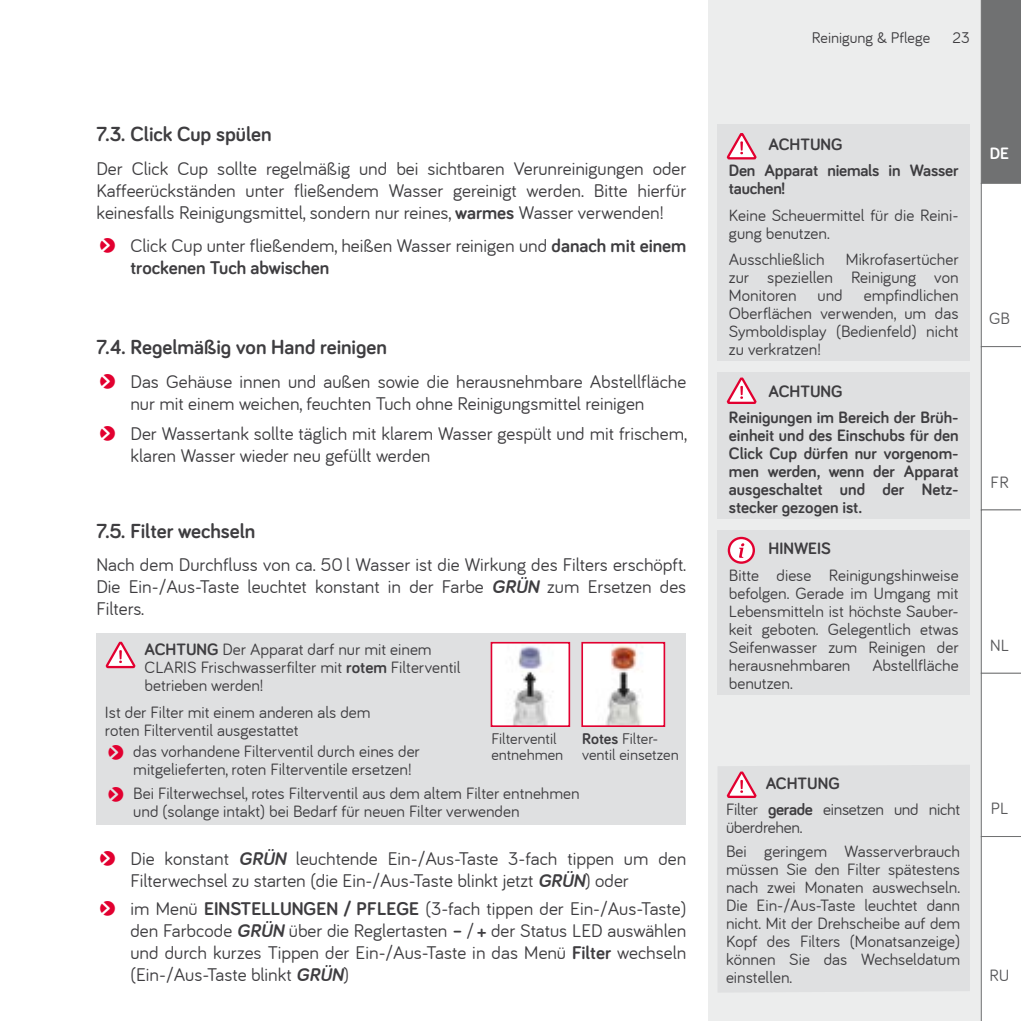
<style>
.page{position:relative;width:1021px;height:1021px;background:#fff}
.page>*{position:absolute;margin:0;border:0;box-sizing:border-box;transform-origin:0 0}
.t1{font:700 21px "Bariol";color:#3e3d40}
.t2{font:19px/22px "Bariol";color:#3e3d40}
.t3{font:17px/18px "Bariol";color:#3e3d40}
.t4{font:700 17px/18px "Bariol";color:#3e3d40}
.t5{font:17px "Bariol";color:#58585a}
.t6{font:700 17px "Bariol";color:#fff}
.t7{font:16px/16px "Bariol";color:#3e3d40}
.s1{font-weight:700}
.s2{font-weight:700;font-style:italic}
</style>
<div class="page">
<div style="left:707px;top:0;width:313px;height:1020px;background:#eceded"></div>
<svg style="left:980px;top:0;width:40px;height:1020px;background:#dfe0e0"></svg>
<div style="left:96px;top:633px;width:590px;height:191px;background:#dfe0e1"></div>
<svg style="left:105px;top:641px;width:31px;height:28px"></svg>
<img style="left:493px;top:645px;width:74px;height:79px">
<div style="left:490px;top:642px;width:80px;height:85px;border:2px solid #e20030"></div>
<img style="left:584px;top:645px;width:78px;height:79px">
<div style="left:581px;top:642px;width:84px;height:85px;border:2px solid #e20030"></div>
<div style="left:717px;top:372px;width:252px;height:147px;background:#dfe0e1"></div>
<svg style="left:726px;top:377px;width:31px;height:27px"></svg>
<div style="left:717px;top:529px;width:252px;height:165px;background:#dfe0e1"></div>
<svg style="left:729px;top:538px;width:24px;height:24px"></svg>
<div style="left:727px;top:537px;width:28px;height:27px;border:2px solid #e20030;border-radius:50%"></div>
<svg style="left:739px;top:543px;width:5px;height:15px"></svg>
<div style="left:717px;top:125px;width:252px;height:236px;background:#dfe0e1"></div>
<svg style="left:726px;top:133px;width:31px;height:27px"></svg>
<div style="left:718px;top:765px;width:251px;height:227px;background:#dfe0e1"></div>
<svg style="left:724px;top:770px;width:33px;height:29px"></svg>
<p class="t1" style="left:96px;top:120px;width:176px">7.3. Click Cup spülen</p>
<p class="t2" style="left:96px;top:157px;width:591px;text-align:justify">Der Click Cup sollte regelmäßig und bei sichtbaren Verunreinigungen oder Kaffeerückständen unter fließendem Wasser gereinigt werden. Bitte hierfür keinesfalls Reinigungsmittel, sondern nur reines, <span class="s1">warmes</span> Wasser verwenden!</p>
<p class="t2" style="left:130px;top:235px;width:557px">Click Cup unter fließendem, heißen Wasser reinigen und <span class="s1">danach mit einem trockenen Tuch abwischen</span></p>
<p class="t1" style="left:96px;top:333px;width:292px">7.4. Regelmäßig von Hand reinigen</p>
<p class="t2" style="left:130px;top:370px;width:557px">Das Gehäuse innen und außen sowie die herausnehmbare Abstellfläche nur mit einem weichen, feuchten Tuch ohne Reinigungsmittel reinigen</p>
<p class="t2" style="left:130px;top:422px;width:558px">Der Wassertank sollte täglich mit klarem Wasser gespült und mit frischem, klaren Wasser wieder neu gefüllt werden</p>
<p class="t1" style="left:96px;top:516px;width:160px">7.5. Filter wechseln</p>
<p class="t2" style="left:96px;top:554px;width:591px;text-align:justify">Nach dem Durchfluss von ca. 50 l Wasser ist die Wirkung des Filters erschöpft.<br>Die Ein-/Aus-Taste leuchtet konstant in der Farbe <span class="s2">GRÜN</span> zum Ersetzen des Filters.</p>
<p class="t3" style="left:145px;top:640px;width:317px"><span class="s1">ACHTUNG</span> Der Apparat darf nur mit einem<br>CLARIS Frischwasserfilter mit <span class="s1">rotem</span> Filterventil betrieben werden!</p>
<p class="t3" style="left:105px;top:703px;width:267px">Ist der Filter mit einem anderen als dem roten Filterventil ausgestattet</p>
<p class="t3" style="left:133px;top:742px;width:288px">das vorhandene Filterventil durch eines der mitgelieferten, roten Filterventile ersetzen!</p>
<p class="t3" style="left:133px;top:784px;width:448px">Bei Filterwechsel, rotes Filterventil aus dem altem Filter entnehmen und (solange intakt) bei Bedarf für neuen Filter verwenden</p>
<p class="t7" style="left:491px;top:731px;width:73px">Filterventil entnehmen</p>
<p class="t7" style="left:582px;top:730px;width:98px"><span class="s1">Rotes</span> Filter&shy;ventil einsetzen</p>
<p class="t2" style="left:130px;top:847px;width:557px">Die konstant <span class="s2">GRÜN</span> leuchtende Ein-/Aus-Taste 3-fach tippen um den<br>Filterwechsel zu starten (die Ein-/Aus-Taste blinkt jetzt <span class="s2">GRÜN</span>) oder</p>
<p class="t2" style="left:130px;top:897px;width:557px;text-align:justify">im Menü <span class="s1">EINSTELLUNGEN / PFLEGE</span> (3-fach tippen der Ein-/Aus-Taste) den Farbcode <span class="s2">GRÜN</span> über die Reglertasten <span class="s1">–</span> / <span class="s1">+</span> der Status LED auswählen und durch kurzes Tippen der Ein-/Aus-Taste in das Menü <span class="s1">Filter</span> wechseln (Ein-/Aus-Taste blinkt <span class="s2">GRÜN</span>)</p>
<p class="t7" style="left:811px;top:30px;width:120px">Reinigung &amp; Pflege</p>
<p class="t7" style="left:952px;top:30px;width:19px">23</p>
<p class="t4" style="left:729px;top:130px;width:231px;line-height:26.6px;text-indent:40px">ACHTUNG<br>Den Apparat niemals in Wasser</p>
<p class="t4" style="left:729px;top:179px;width:58px">tauchen!</p>
<p class="t3" style="left:729px;top:206px;width:231px">Keine Scheuermittel für die Reini&shy;gung benutzen.</p>
<p class="t3" style="left:729px;top:250px;width:231px;text-align:justify">Ausschließlich Mikrofasertücher zur speziellen Reinigung von Monitoren und empfindlichen Oberflächen verwenden, um das Symboldisplay (Bedienfeld) nicht zu verkratzen!</p>
<p class="t4" style="left:729px;top:377px;width:231px;line-height:26.6px;text-indent:40px">ACHTUNG<br>Reinigungen im Bereich der Brüh-</p>
<p class="t4" style="left:729px;top:426px;width:231px;text-align:justify">einheit und des Einschubs für den Click Cup dürfen nur vorgenom&shy;men werden, wenn der Apparat ausgeschaltet und der Netz&shy;stecker gezogen ist.</p>
<p class="t4" style="left:768px;top:539px;width:64px">HINWEIS</p>
<p class="t3" style="left:729px;top:566px;width:231px;text-align:justify">Bitte diese Reinigungshinweise befolgen. Gerade im Umgang mit Lebensmitteln ist höchste Sauber&shy;keit geboten. Gelegentlich etwas Seifenwasser zum Reinigen der herausnehmbaren</p>
<p class="t3" style="left:872px;top:656px;width:88px">Abstellfläche</p>
<p class="t3" style="left:729px;top:674px;width:65px">benutzen.</p>
<p class="t6" style="left:989px;top:142px;width:21px">DE</p>
<p class="t5" style="left:989px;top:309px;width:22px">GB</p>
<p class="t5" style="left:990px;top:472px;width:20px">FR</p>
<p class="t5" style="left:990px;top:635px;width:20px">NL</p>
<p class="t3" style="left:726px;top:769px;width:236px;line-height:26.6px;text-indent:40px"><span class="s1">ACHTUNG<br></span>Filter <span class="s1">gerade</span> einsetzen und nicht</p>
<p class="t3" style="left:726px;top:815px;width:235px;line-height:23.6px">überdrehen.<br>Bei geringem Wasserverbrauch</p>
<p class="t3" style="left:726px;top:860px;width:236px;text-align:justify">müssen Sie den Filter spätestens nach zwei Monaten auswechseln.<br>Die Ein-/Aus-Taste leuchtet dann nicht. Mit der Drehscheibe auf dem Kopf des Filters (Monatsanzeige) können Sie das Wechseldatum einstellen.</p>
<p class="t5" style="left:990px;top:798px;width:19px">PL</p>
<p class="t5" style="left:989px;top:965px;width:21px">RU</p>
</div>
